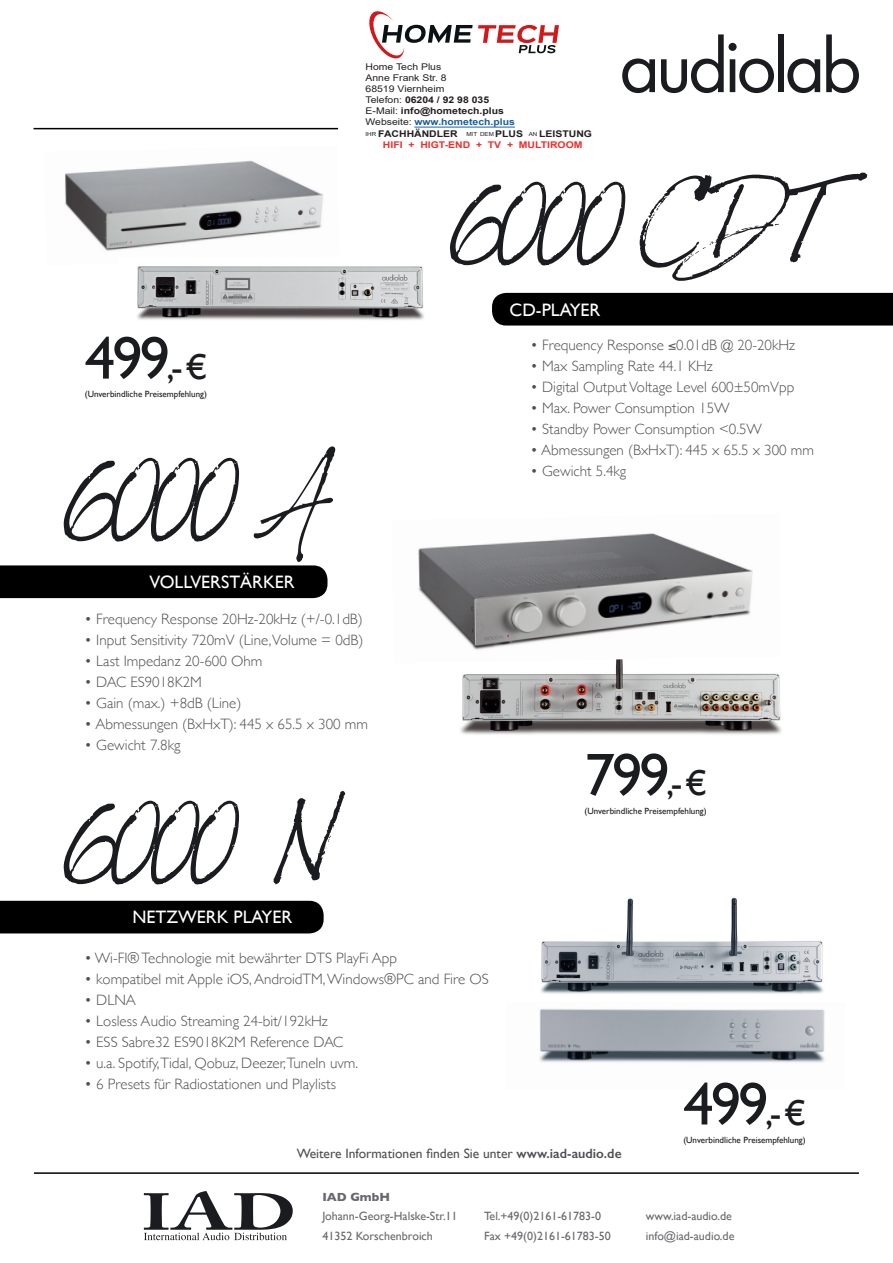
<style>
.page{position:relative;width:893px;height:1263px;background:#fff}
.page>*{position:absolute;margin:0;border:0;box-sizing:border-box;transform-origin:0 0}
.t1{font:99.3px "Harabara Hand";letter-spacing:-.05em;color:#1b1c20}
.t2{font:60.75px "Gill Sans";letter-spacing:-.05em;color:#1b1c20}
.t3{font:18px "Gill Sans";color:#fff}
.t4{font:300 15px "Gill Sans";color:#504e53}
.t5{font:13.5px "Gill Sans";color:#504e53}
.t6{font:12px/19.2px "Gill Sans";color:#68676c}
.t7{font:700 12px "Gill Sans";color:#68676c}
.t8{font:700 9.3px "Arial";color:#231f20;scale:1.13 1}
.t9{font:9.3px "Arial";color:#231f20;scale:1.13 1}
.t10{font:700 9.3px "Arial";color:#175d9e;scale:1.13 1}
.t11{font:700 9.3px "Arial";color:#ee2d2d;scale:1.13 1}
.t12{font:9px "Gill Sans";color:#1b1c20}
.s1{font-weight:400}
.s2{font-weight:400;color:#231f20}
.s3{font-weight:400;font-size:5.55px}
.s4{font-size:36px}
.s5{font-weight:600}
</style>
<div class="page">
<img style="left:65px;top:160px;width:259px;height:91px">
<div style="left:492px;top:292px;width:401px;height:34px;background:#000"></div>
<svg style="left:144px;top:1191px;width:149px;height:49px"></svg>
<svg style="left:622px;top:59px;width:33px;height:34px"></svg>
<svg style="left:661px;top:34px;width:113px;height:59px"></svg>
<div style="left:778px;top:34px;width:5px;height:58px;background:#1b1c20"></div>
<svg style="left:787px;top:59px;width:33px;height:34px"></svg>
<svg style="left:826px;top:34px;width:33px;height:59px"></svg>
<img style="left:137px;top:266px;width:287px;height:54px">
<hr style="left:34px;top:128px;width:304px;height:1px;background:#000">
<hr style="left:34px;top:1172px;width:825px;height:2px;background:#000">
<img style="left:460px;top:663px;width:322px;height:72px">
<img style="left:418px;top:533px;width:335px;height:130px">
<div style="left:0;top:565px;width:328px;height:34px;background:#000"></div>
<img style="left:539px;top:1009px;width:286px;height:54px">
<img style="left:540px;top:897px;width:284px;height:97px">
<div style="left:0;top:900px;width:324px;height:34px;background:#000"></div>
<svg style="left:369px;top:11px;width:190px;height:47px"></svg>
<hr style="left:414px;top:127px;width:101px;height:1px;background:#175d9e">
<p class="t9" style="left:366px;top:61px;width:69px">Home Tech Plus</p>
<p class="t9" style="left:366px;top:72px;width:73px">Anne Frank Str. 8</p>
<p class="t9" style="left:366px;top:83px;width:71px">68519 Viernheim</p>
<p class="t8" style="left:366px;top:93px;width:111px"><span class="s1">Telefon:</span> 06204 / 92 98 035</p>
<p class="t8" style="left:366px;top:104px;width:124px"><span class="s1">E-Mail:</span> info@hometech.plus</p>
<p class="t10" style="left:366px;top:115px;width:134px"><span class="s2">Webseite:</span> www.hometech.plus</p>
<p class="t8" style="left:366px;top:127px;width:202px"><span class="s3">IHR</span> FACHHÄNDLER <span class="s3">MIT DEM</span> PLUS <span class="s3">AN</span> LEISTUNG</p>
<p class="t11" style="left:383px;top:138px;width:178px">HIFI + HIGT-END + TV + MULTIROOM</p>
<h2 class="t2" style="left:85px;top:322px;width:124px">499<span class="s4">,- €</span></h2>
<p class="t12" style="left:85px;top:389px;width:124px">(Unverbindliche Preisempfehlung)</p>
<h1 class="t1" style="left:65px;top:446px;width:265px">6000 A</h1>
<p class="t3" style="left:150px;top:571px;width:147px">VOLLVERSTÄRKER</p>
<p class="t4" style="left:85px;top:607px;width:280px">• Frequency Response 20Hz-20kHz (+/-0.1dB)</p>
<p class="t4" style="left:85px;top:628px;width:280px">• Input Sensitivity 720mV (Line,Volume = 0dB)</p>
<p class="t4" style="left:85px;top:649px;width:179px">• Last Impedanz 20-600 Ohm</p>
<p class="t4" style="left:85px;top:670px;width:119px">• DAC ES9018K2M</p>
<p class="t4" style="left:85px;top:691px;width:158px">• Gain (max.) +8dB (Line)</p>
<p class="t4" style="left:85px;top:712px;width:285px">• Abmessungen (BxHxT): 445 x 65.5 x 300 mm</p>
<p class="t4" style="left:85px;top:733px;width:97px">• Gewicht 7.8kg</p>
<h1 class="t1" style="left:65px;top:789px;width:282px">6000 N</h1>
<p class="t3" style="left:133px;top:907px;width:161px">NETZWERK PLAYER</p>
<h1 class="t1" style="left:452px;top:170px;width:417px">6000 CDT</h1>
<p class="t3" style="left:510px;top:299px;width:92px">CD-PLAYER</p>
<p class="t4" style="left:530px;top:333px;width:266px">• Frequency Response ≤0.01dB @ 20-20kHz</p>
<p class="t4" style="left:530px;top:354px;width:184px">• Max Sampling Rate 44.1 KHz</p>
<p class="t4" style="left:530px;top:375px;width:265px">• Digital Output Voltage Level 600±50mVpp</p>
<p class="t4" style="left:530px;top:396px;width:201px">• Max. Power Consumption 15W</p>
<p class="t4" style="left:530px;top:417px;width:233px">• Standby Power Consumption &lt;0.5W</p>
<p class="t4" style="left:530px;top:438px;width:285px">• Abmessungen (BxHxT): 445 x 65.5 x 300 mm</p>
<p class="t4" style="left:530px;top:459px;width:97px">• Gewicht 5.4kg</p>
<h2 class="t2" style="left:584px;top:739px;width:124px">799<span class="s4">,- €</span></h2>
<p class="t12" style="left:584px;top:806px;width:124px">(Unverbindliche Preisempfehlung)</p>
<p class="t4" style="left:85px;top:946px;width:314px">• Wi-FI® Technologie mit bewährter DTS PlayFi App</p>
<p class="t4" style="left:85px;top:967px;width:406px">• kompatibel mit Apple iOS, AndroidTM, Windows®PC and Fire OS</p>
<p class="t4" style="left:85px;top:988px;width:53px">• DLNA</p>
<p class="t4" style="left:85px;top:1009px;width:245px">• Losless Audio Streaming 24-bit/192kHz</p>
<p class="t4" style="left:85px;top:1030px;width:260px">• ESS Sabre32 ES9018K2M Reference DAC</p>
<p class="t4" style="left:85px;top:1051px;width:275px">• u.a. Spotify,Tidal, Qobuz, Deezer,TuneIn uvm.</p>
<p class="t4" style="left:85px;top:1072px;width:253px">• 6 Presets für Radiostationen und Playlists</p>
<h2 class="t2" style="left:683px;top:1068px;width:124px">499<span class="s4">,- €</span></h2>
<p class="t12" style="left:683px;top:1135px;width:124px">(Unverbindliche Preisempfehlung)</p>
<p class="t5" style="left:297px;top:1146px;width:326px">Weitere Informationen finden Sie unter <span class="s5">www.iad-audio.de</span></p>
<p class="t7" style="left:322px;top:1187px;width:69px">IAD GmbH</p>
<p class="t6" style="left:322px;top:1206px;width:137px">Johann-Georg-Halske-Str.11<br>41352 Korschenbroich</p>
<p class="t6" style="left:484px;top:1206px;width:128px">Tel.+49(0)2161-61783-0<br>Fax +49(0)2161-61783-50</p>
<p class="t6" style="left:646px;top:1206px;width:90px">www.iad-audio.de info@iad-audio.de</p>
</div>
